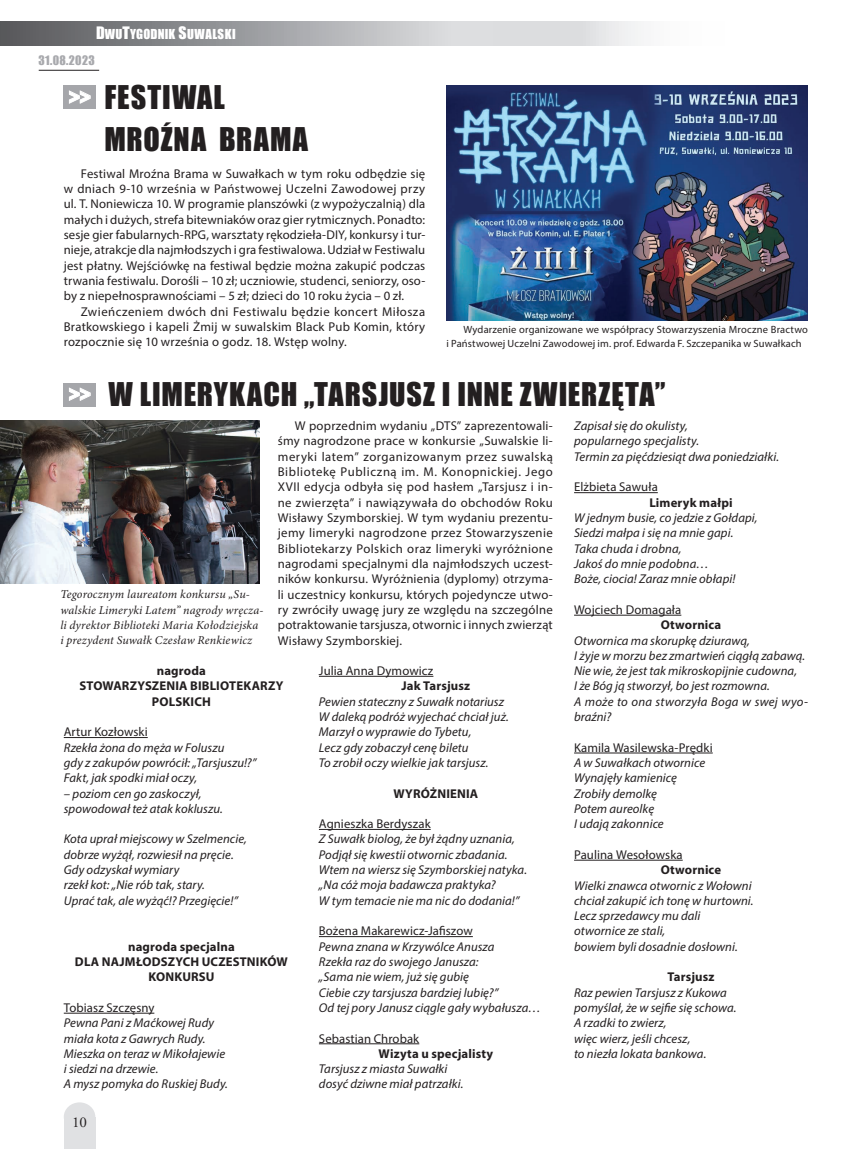
<style>
.page{position:relative;width:859px;height:1149px;background:#fff}
.page>*{position:absolute;margin:0;border:0;box-sizing:border-box;transform-origin:0 0}
.t1{font:30px/42px "Impact";letter-spacing:.03em;color:#231f20}
.t2{font:24.45px "Impact";color:#fff;scale:.87 1}
.t3{font:15px "Adobe Garamond Pro";color:#231f20}
.t4{font:italic 12.75px/15.3px "Myriad Pro";letter-spacing:.005em;color:#231f20}
.t5{font:12.75px/15.3px "Myriad Pro";letter-spacing:.01em;color:#231f20;text-align:justify}
.t6{font:700 12.75px "Myriad Pro";letter-spacing:.015em;color:#231f20}
.t7{font:12.6px "Impact";letter-spacing:.015em;color:#fff}
.t8{font:italic 12px/15.3px "Minion Pro";letter-spacing:.01em;color:#231f20}
.t9{font:12px "Impact";letter-spacing:.03em;color:#a8a9ad}
.t10{font:10.5px/14.7px "Myriad Pro";letter-spacing:.01em;color:#231f20}
.s1{font-size:15.75px}
</style>
<div class="page">
<hr style="left:39px;top:70px;width:60px;height:1px;background:#231f20">
<div style="left:64px;top:1101px;width:31px;height:29px;background:#e0e1e3;border-radius:50%"></div>
<div style="left:64px;top:1116px;width:31px;height:32px;background:#e0e1e3"></div>
<svg style="left:0;top:21px;width:641px;height:24px;background:#acadb0"></svg>
<div style="left:64px;top:85px;width:32px;height:24px;background:#a5a6aa"></div>
<svg style="left:69px;top:91px;width:21px;height:12px"></svg>
<hr style="left:64px;top:737px;width:84px;height:1px;background:#231f20">
<hr style="left:64px;top:1012px;width:90px;height:1px;background:#231f20">
<hr style="left:319px;top:675px;width:114px;height:1px;background:#231f20">
<hr style="left:319px;top:828px;width:112px;height:1px;background:#231f20">
<hr style="left:319px;top:936px;width:154px;height:1px;background:#231f20">
<hr style="left:319px;top:1043px;width:100px;height:1px;background:#231f20">
<div style="left:64px;top:382px;width:32px;height:24px;background:#a5a6aa"></div>
<svg style="left:69px;top:388px;width:21px;height:12px"></svg>
<hr style="left:574px;top:492px;width:84px;height:1px;background:#231f20">
<hr style="left:574px;top:614px;width:107px;height:1px;background:#231f20">
<hr style="left:574px;top:752px;width:139px;height:1px;background:#231f20">
<hr style="left:574px;top:859px;width:109px;height:1px;background:#231f20">
<img style="left:0;top:420px;width:260px;height:163px">
<img style="left:446px;top:85px;width:362px;height:235px">
<p class="t7" style="left:96px;top:25px;width:141px"><span class="s1">D</span>WU<span class="s1">T</span>YGODNIK <span class="s1">S</span>UWALSKI</p>
<p class="t9" style="left:38px;top:51px;width:58px">31.08.2023</p>
<h2 class="t2" style="left:69px;top:78px;width:27px">&gt;&gt;</h2>
<h1 class="t1" style="left:104px;top:76px;width:205px">FESTIWAL<br>MROŹNA BRAMA</h1>
<p class="t5" style="left:64px;top:166px;width:363px;text-indent:17px">Festiwal Mroźna Brama w Suwałkach w tym roku odbędzie się w dniach 9-10 września w Państwowej Uczelni Zawodowej przy ul. T. Noniewicza 10. W programie planszówki (z wypożyczalnią) dla małych i dużych, strefa bitewniaków oraz gier rytmicznych. Ponadto: sesje gier fabularnych-RPG, warsztaty rękodzieła-DIY, konkursy i tur&shy;nieje, atrakcje dla najmłodszych i gra festiwalowa. Udział w Festiwalu jest płatny. Wejściówkę na festiwal będzie można zakupić podczas trwania festiwalu. Dorośli – 10 zł; uczniowie, studenci, seniorzy, oso&shy;by z niepełnosprawnościami – 5 zł; dzieci do 10 roku życia – 0 zł.</p>
<p class="t5" style="left:64px;top:303px;width:363px;text-indent:17px">Zwieńczeniem dwóch dni Festiwalu będzie koncert Miłosza Bratkowskiego i kapeli Żmij w suwalskim Black Pub Komin, który rozpocznie się 10 września o godz. 18. Wstęp wolny.</p>
<p class="t10" style="left:446px;top:321px;width:363px;text-indent:17px">Wydarzenie organizowane we współpracy Stowarzyszenia Mroczne Bractwo i Państwowej Uczelni Zawodowej im. prof. Edwarda F. Szczepanika w Suwałkach</p>
<h2 class="t2" style="left:69px;top:375px;width:27px">&gt;&gt;</h2>
<h1 class="t1" style="left:109px;top:373px;width:558px">W LIMERYKACH „TARSJUSZ I INNE ZWIERZĘTA”</h1>
<p class="t5" style="left:278px;top:418px;width:276px;text-indent:17px">W poprzednim wydaniu „DTS” zaprezentowali&shy;śmy nagrodzone prace w konkursie „Suwalskie li&shy;meryki latem” zorganizowanym przez suwalską Bibliotekę Publiczną im. M. Konopnickiej. Jego XVII edycja odbyła się pod hasłem „Tarsjusz i in&shy;ne zwierzęta” i nawiązywała do obchodów Roku Wisławy Szymborskiej. W tym wydaniu prezentu&shy;jemy limeryki nagrodzone przez Stowarzyszenie Bibliotekarzy Polskich oraz limeryki wyróżnione nagrodami specjalnymi dla najmłodszych uczest&shy;ników konkursu. Wyróżnienia (dyplomy) otrzyma&shy;li uczestnicy konkursu, których pojedyncze utwo&shy;ry zwróciły uwagę jury ze względu na szczególne potraktowanie tarsjusza, otwornic i innych zwierząt Wisławy Szymborskiej.</p>
<p class="t4" style="left:574px;top:418px;width:206px">Zapisał się do okulisty,<br>popularnego specjalisty.<br>Termin za pięćdziesiąt dwa poniedziałki.</p>
<p class="t5" style="left:574px;top:479px;width:85px">Elżbieta Sawuła</p>
<p class="t6" style="left:649px;top:494px;width:85px">Limeryk małpi</p>
<p class="t4" style="left:574px;top:509px;width:185px">W jednym busie, co jedzie z Gołdapi,<br>Siedzi małpa i się na mnie gapi.<br>Taka chuda i drobna,<br>Jakoś do mnie podobna…<br>Boże, ciocia! Zaraz mnie obłapi!</p>
<p class="t5" style="left:574px;top:601px;width:109px">Wojciech Domagała</p>
<p class="t6" style="left:661px;top:616px;width:62px">Otwornica</p>
<p class="t4" style="left:574px;top:632px;width:235px">Otwornica ma skorupkę dziurawą,<br>I żyje w morzu bez zmartwień ciągłą zabawą.<br>Nie wie, że jest tak mikroskopijnie cudowna,<br>I że Bóg ją stworzył, bo jest rozmowna.<br>A może to ona stworzyła Boga w swej wyo&shy;braźni?</p>
<p class="t5" style="left:574px;top:739px;width:140px">Kamila Wasilewska-Prędki</p>
<p class="t4" style="left:574px;top:754px;width:133px">A w Suwałkach otwornice<br>Wynajęły kamienicę<br>Zrobiły demolkę<br>Potem aureolkę<br>I udają zakonnice</p>
<p class="t5" style="left:574px;top:846px;width:110px">Paulina Wesołowska</p>
<p class="t6" style="left:661px;top:861px;width:62px">Otwornice</p>
<p class="t4" style="left:574px;top:877px;width:181px">Wielki znawca otwornic z Wołowni chciał zakupić ich tonę w hurtowni.<br>Lecz sprzedawcy mu dali otwornice ze stali,<br>bowiem byli dosadnie dosłowni.</p>
<p class="t6" style="left:667px;top:968px;width:48px">Tarsjusz</p>
<p class="t4" style="left:574px;top:984px;width:164px">Raz pewien Tarsjusz z Kukowa pomyślał, że w sejfie się schowa.<br>A rzadki to zwierz,<br>więc wierz, jeśli chcesz,<br>to niezła lokata bankowa.</p>
<p class="t8" style="left:60px;top:586px;width:205px">Tegorocznym laureatom konkursu „Su&shy;walskie Limeryki Latem” nagrody wręcza&shy;li dyrektor Biblioteki Maria Kołodziejska i prezydent Suwałk Czesław Renkiewicz</p>
<p class="t6" style="left:157px;top:662px;width:51px">nagroda</p>
<p class="t6" style="left:79px;top:677px;width:9px">STOWARZYSZENIA</p>
<p class="t6" style="left:190px;top:677px;width:28px">BIBLIOTEKARZY</p>
<p class="t6" style="left:152px;top:692px;width:16px">POLSKIC</p>
<p class="t6" style="left:202px;top:692px;width:10px">H</p>
<p class="t5" style="left:64px;top:724px;width:85px">Artur Kozłowski</p>
<p class="t4" style="left:64px;top:739px;width:194px">Rzekła żona do męża w Foluszu<br>gdy z zakupów powrócił: „Tarsjuszu!?”<br>Fakt, jak spodki miał oczy,</p>
<p class="t4" style="left:64px;top:785px;width:161px">– poziom cen go zaskoczył, spowodował też atak kokluszu.</p>
<p class="t4" style="left:64px;top:831px;width:185px">Kota uprał miejscowy w Szelmencie, dobrze wyżął, rozwiesił na pręcie.<br>Gdy odzyskał wymiary<br>rzekł kot: „Nie rób tak, stary.<br>Uprać tak, ale wyżąć!? Przegięcie!”</p>
<p class="t6" style="left:128px;top:937px;width:108px">nagroda specjalna</p>
<p class="t6" style="left:75px;top:953px;width:9px">DLA</p>
<p class="t6" style="left:102px;top:953px;width:33px">NAJMŁODSZYC</p>
<p class="t6" style="left:190px;top:953px;width:21px">H UCZESTNIKÓW</p>
<p class="t6" style="left:148px;top:968px;width:10px">KONKURSU</p>
<p class="t5" style="left:64px;top:999px;width:92px">Tobiasz Szczęsny</p>
<p class="t4" style="left:64px;top:1014px;width:166px">Pewna Pani z Maćkowej Rudy miała kota z Gawrych Rudy.<br>Mieszka on teraz w Mikołajewie i siedzi na drzewie.<br>A mysz pomyka do Ruskiej Budy.</p>
<p class="t5" style="left:319px;top:662px;width:116px">Julia Anna Dymowicz</p>
<p class="t6" style="left:401px;top:677px;width:70px">Jak Tarsjusz</p>
<p class="t4" style="left:319px;top:693px;width:191px">Pewien stateczny z Suwałk notariusz W daleką podróż wyjechać chciał już.<br>Marzył o wyprawie do Tybetu,<br>Lecz gdy zobaczył cenę biletu<br>To zrobił oczy wielkie jak tarsjusz.</p>
<p class="t6" style="left:393px;top:784px;width:10px">WYRÓ</p>
<p class="t6" style="left:430px;top:784px;width:16px">ŻNIENIA</p>
<p class="t5" style="left:319px;top:815px;width:113px">Agnieszka Berdyszak</p>
<p class="t4" style="left:319px;top:831px;width:210px">Z Suwałk biolog, że był żądny uznania, Podjął się kwestii otwornic zbadania.<br>Wtem na wiersz się Szymborskiej natyka. „Na cóż moja badawcza praktyka?<br>W tym temacie nie ma nic do dodania!”</p>
<p class="t5" style="left:319px;top:922px;width:155px">Bożena Makarewicz-Jafiszow</p>
<p class="t4" style="left:319px;top:938px;width:224px">Pewna znana w Krzywólce Anusza<br>Rzekła raz do swojego Janusza:<br>„Sama nie wiem, już się gubię<br>Ciebie czy tarsjusza bardziej lubię?”<br>Od tej pory Janusz ciągle gały wybałusza…</p>
<p class="t5" style="left:319px;top:1030px;width:102px">Sebastian Chrobak</p>
<p class="t6" style="left:379px;top:1044px;width:116px">Wizyta u specjalisty</p>
<p class="t4" style="left:319px;top:1060px;width:146px">Tarsjusz z miasta Suwałki dosyć dziwne miał patrzałki.</p>
<p class="t3" style="left:72px;top:1113px;width:16px">10</p>
</div>
